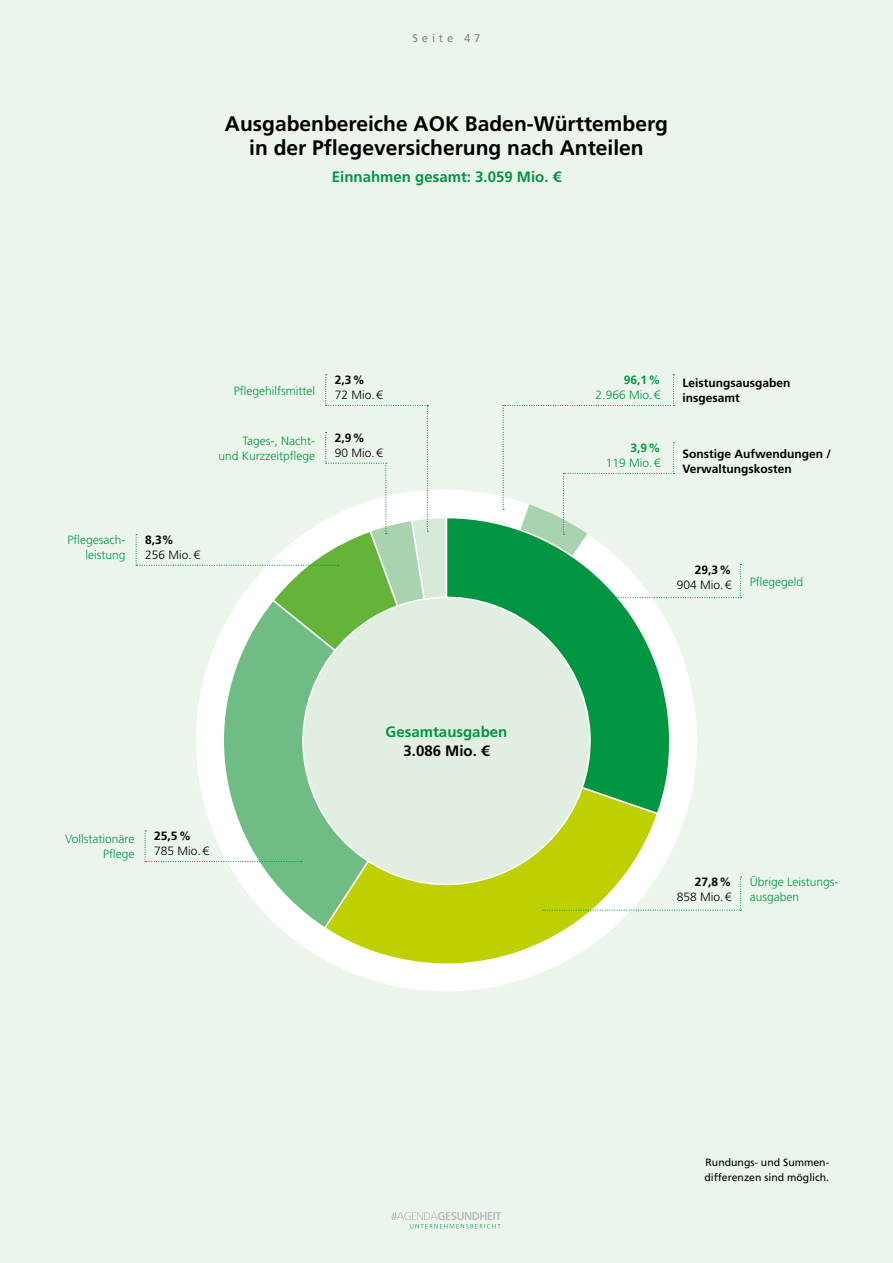
<style>
.page{position:relative;width:893px;height:1263px;background:#ebf5ec}
.page>*{position:absolute;margin:0;border:0;box-sizing:border-box;transform-origin:0 0}
.t1{font:700 21px/24px "Frutiger LT";color:#000;text-align:center}
.t2{font:700 15px "Frutiger LT";color:#009641}
.t3{font:700 15px "Frutiger LT";color:#000}
.t4{font:300 12px/15px "Frutiger LT";color:#009641;text-align:right}
.t5{font:700 12px/15px "Frutiger LT";color:#000}
.t6{font:300 12px "Frutiger LT";color:#000}
.t7{font:700 12px "Frutiger LT";color:#009641}
.t8{font:11.25px "Frutiger LT";letter-spacing:.34em;color:#878787}
.t9{font:10.5px/15px "Frutiger LT";color:#000}
</style>
<div class="page">
<svg style="left:391px;top:1212px;width:110px;height:16px"></svg>
<svg style="left:163px;top:743px;width:534px;height:216px"></svg>
<svg style="left:192px;top:743px;width:131px;height:187px"></svg>
<svg style="left:323px;top:815px;width:336px;height:176px"></svg>
<svg style="left:594px;top:743px;width:77px;height:72px;background:#32a84b"></svg>
<svg style="left:299px;top:743px;width:295px;height:145px"></svg>
<svg style="left:543px;top:876px;width:198px;height:35px"></svg>
<svg style="left:145px;top:830px;width:157px;height:32px"></svg>
<svg style="left:136px;top:374px;width:605px;height:369px"></svg>
<p class="t8" style="left:412px;top:32px;width:70px">Seite 47</p>
<h1 class="t1" style="left:225px;top:111px;width:445px">Ausgabenbereiche AOK Baden-Württemberg in der Pflegeversicherung nach Anteilen</h1>
<p class="t2" style="left:332px;top:168px;width:231px">Einnahmen gesamt: 3.059 Mio. €</p>
<p class="t4" style="left:234px;top:383px;width:83px">Pflegehilfsmittel</p>
<p class="t5" style="left:335px;top:372px;width:32px">2,3%</p>
<p class="t6" style="left:335px;top:388px;width:50px">72 Mio.€</p>
<p class="t5" style="left:682px;top:376px;width:109px">Leistungsausgaben insgesamt</p>
<p class="t7" style="left:624px;top:373px;width:38px">96,1%</p>
<p class="t4" style="left:596px;top:387px;width:66px">2.966 Mio.€</p>
<p class="t4" style="left:218px;top:433px;width:98px">Tages-, Nacht-<br>und Kurzzeitpflege</p>
<p class="t5" style="left:335px;top:430px;width:32px">2,9%</p>
<p class="t6" style="left:335px;top:446px;width:50px">90 Mio.€</p>
<p class="t7" style="left:630px;top:441px;width:32px">3,9%</p>
<p class="t4" style="left:606px;top:455px;width:56px">119 Mio.€</p>
<p class="t5" style="left:682px;top:446px;width:150px">Sonstige Aufwendungen /<br>Verwaltungskosten</p>
<p class="t4" style="left:67px;top:532px;width:60px">Pflegesach&shy;leistung</p>
<p class="t5" style="left:145px;top:532px;width:30px">8,3%</p>
<p class="t6" style="left:145px;top:548px;width:56px">256 Mio.€</p>
<p class="t5" style="left:695px;top:562px;width:38px">29,3%</p>
<p class="t6" style="left:677px;top:578px;width:56px">904 Mio.€</p>
<p class="t4" style="left:750px;top:575px;width:55px">Pflegegeld</p>
<p class="t4" style="left:65px;top:832px;width:71px">Vollstationäre<br>Pflege</p>
<p class="t5" style="left:154px;top:828px;width:38px">25,5%</p>
<p class="t6" style="left:154px;top:844px;width:56px">785 Mio.€</p>
<p class="t2" style="left:386px;top:723px;width:123px">Gesamtausgaben</p>
<p class="t3" style="left:404px;top:742px;width:87px">3.086 Mio. €</p>
<p class="t5" style="left:695px;top:875px;width:38px">27,8%</p>
<p class="t6" style="left:677px;top:890px;width:56px">858 Mio.€</p>
<p class="t4" style="left:750px;top:875px;width:90px;text-align:left">Übrige Leistungs&shy;ausgaben</p>
<p class="t9" style="left:704px;top:1155px;width:126px">Rundungs- und Summen&shy;differenzen sind möglich.</p>
</div>
